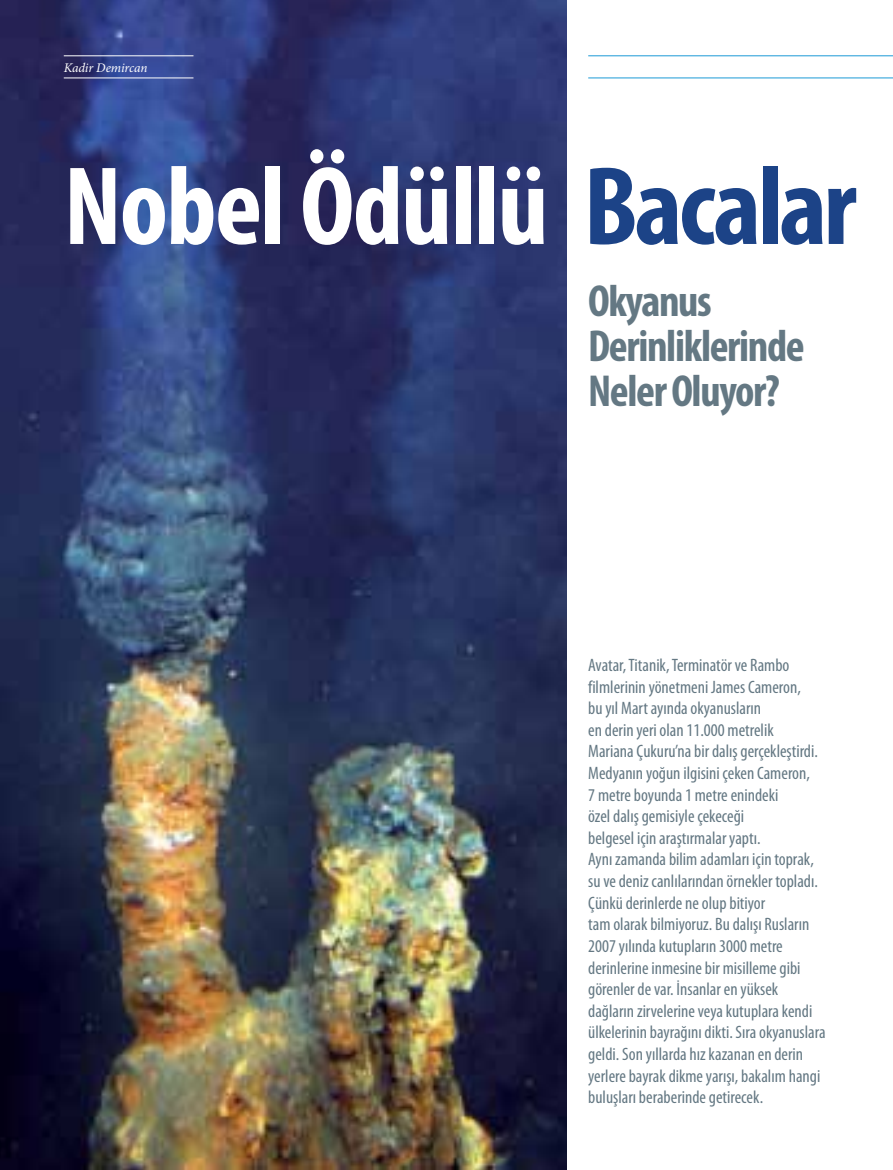
<style>
.page{position:relative;width:893px;height:1170px;background:#fff}
.page>*{position:absolute;margin:0;border:0;box-sizing:border-box;transform-origin:0 0}
.t1{font:700 condensed 112.5px "Myriad Pro";letter-spacing:-.015em;color:#fff}
.t2{font:700 condensed 45px/45px "Myriad Pro";letter-spacing:-.03em;color:#647883}
.t3{font:condensed 18px/21.6px "Myriad Pro";color:#647883}
.t4{font:italic 13.2px "Minion Pro";letter-spacing:-.015em;color:#fff}
.s1{color:#1c4387}
</style>
<div class="page">
<img style="left:0;top:0;width:567px;height:1169px">
<hr style="left:64px;top:78px;width:129px;height:1px;background:#fff">
<hr style="left:64px;top:56px;width:129px;height:1px;background:#fff">
<hr style="left:588px;top:78px;width:305px;height:1px;background:#1c9ad6">
<hr style="left:588px;top:56px;width:305px;height:1px;background:#1c9ad6">
<p class="t4" style="left:64px;top:58px;width:85px">Kadir Demircan</p>
<h1 class="t1" style="left:64px;top:136px;width:794px">Nobel Ödüllü <span class="s1">Bacalar</span></h1>
<h2 class="t2" style="left:588px;top:277px;width:218px">Okyanus<br>Derinliklerinde<br>Neler Oluyor?</h2>
<p class="t3" style="left:588px;top:654px;width:239px">Avatar, Titanik, Terminatör ve Rambo filmlerinin yönetmeni James Cameron,<br>bu yıl Mart ayında okyanusların<br>en derin yeri olan 11.000 metrelik<br>Mariana Çukuru’na bir dalış gerçekleştirdi.<br>Medyanın yoğun ilgisini çeken Cameron,<br>7 metre boyunda 1 metre enindeki<br>özel dalış gemisiyle çekeceği<br>belgesel için araştırmalar yaptı.<br>Aynı zamanda bilim adamları için toprak, su ve deniz canlılarından örnekler topladı.<br>Çünkü derinlerde ne olup bitiyor<br>tam olarak bilmiyoruz. Bu dalışı Rusların 2007 yılında kutupların 3000 metre derinlerine inmesine bir misilleme gibi görenler de var. İnsanlar en yüksek dağların zirvelerine veya kutuplara kendi ülkelerinin bayrağını dikti. Sıra okyanuslara geldi. Son yıllarda hız kazanan en derin yerlere bayrak dikme yarışı, bakalım hangi buluşları beraberinde getirecek.</p>
</div>
